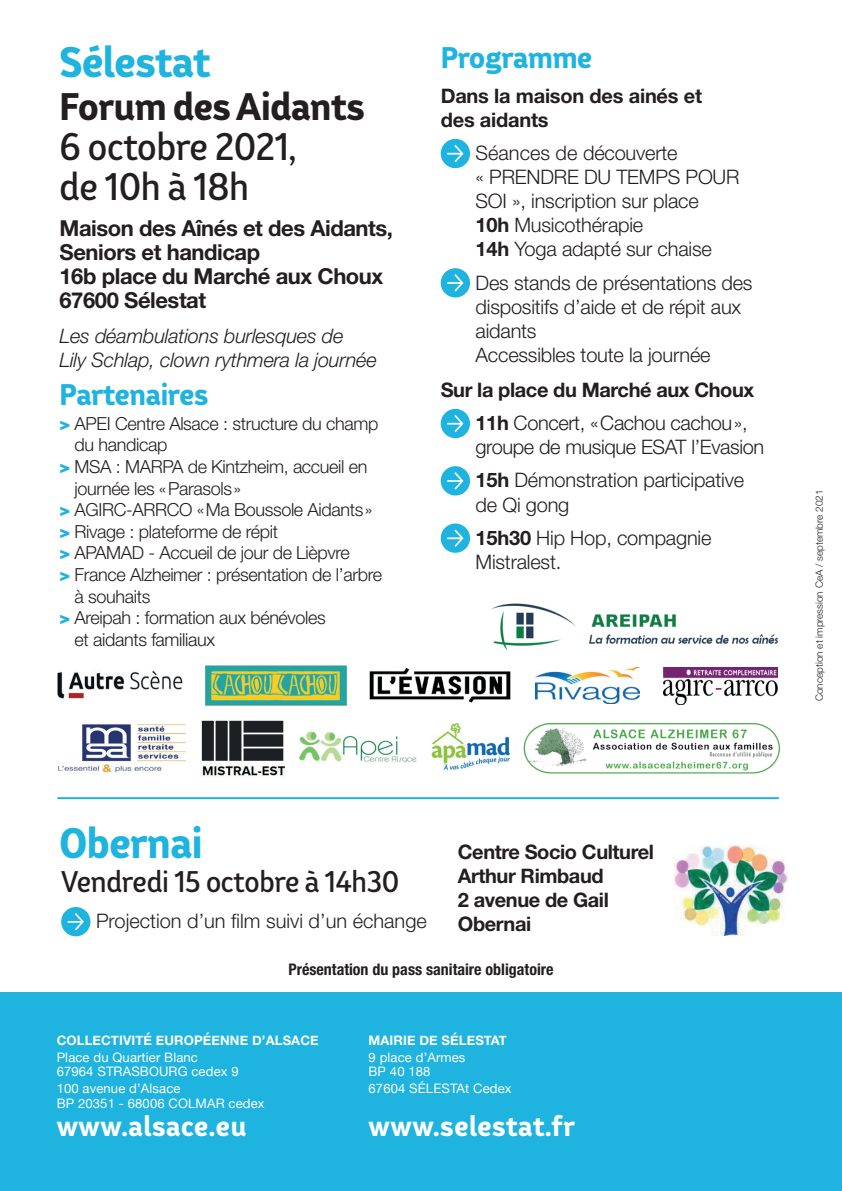
<style>
.page{position:relative;width:842px;height:1191px;background:#fff}
.page>*{position:absolute;margin:0;border:0;box-sizing:border-box;transform-origin:0 0}
.t1{font:800 40px "Bw Helder W1";letter-spacing:-.01em;color:#1fb3e0}
.t2{font:500 36px/40px "Bw Helder W1";letter-spacing:-.01em;color:#231f20}
.t3{font:800 36px "Bw Helder W1";letter-spacing:-.01em;color:#231f20}
.t4{font:500 28px "Bw Helder W1";letter-spacing:-.01em;color:#231f20}
.t5{font:800 28px "Bw Helder W1";letter-spacing:-.01em;color:#1fb3e0}
.t6{font:800 26.4px "Bw Helder W1";letter-spacing:.025em;color:#fff}
.t7{font:700 22px/24px "Helvetica Neue LT Pro";letter-spacing:-.02em;color:#231f20}
.t8{font:300 20px/24px "Helvetica Neue LT Pro";letter-spacing:-.01em;color:#231f20}
.t9{font:700 20px/24px "Helvetica Neue LT Pro";letter-spacing:-.02em;color:#231f20}
.t10{font:italic 300 20px/24px "Helvetica Neue LT Pro";letter-spacing:-.01em;color:#231f20}
.t11{font:300 18px "Helvetica Neue LT Pro";letter-spacing:-.02em;color:#231f20}
.t12{font:700 condensed 16px "Helvetica Neue LT Pro";color:#231f20}
.t13{font:13px/14.2px "Helvetica Neue";letter-spacing:.01em;color:#fff}
.t14{font:700 13px "Helvetica Neue";letter-spacing:.01em;color:#fff}
.t15{font:300 10px "Helvetica Neue LT Pro";color:#231f20}
.s1{font-weight:900;color:#1fb3e0}
.s2{font-weight:700}
.s3{font-weight:300}
</style>
<div class="page">
<div style="left:0;top:992px;width:842px;height:199px;background:#1fb3e0"></div>
<div style="left:441px;top:139px;width:29px;height:29px;background:#1fb3e0;border-radius:50%"></div>
<svg style="left:447px;top:145px;width:16px;height:17px"></svg>
<div style="left:441px;top:268px;width:29px;height:29px;background:#1fb3e0;border-radius:50%"></div>
<svg style="left:447px;top:274px;width:16px;height:18px"></svg>
<div style="left:441px;top:409px;width:29px;height:29px;background:#1fb3e0;border-radius:50%"></div>
<svg style="left:447px;top:415px;width:16px;height:17px"></svg>
<div style="left:441px;top:466px;width:29px;height:29px;background:#1fb3e0;border-radius:50%"></div>
<svg style="left:447px;top:472px;width:16px;height:17px"></svg>
<div style="left:441px;top:523px;width:29px;height:30px;background:#1fb3e0;border-radius:50%"></div>
<svg style="left:447px;top:529px;width:16px;height:18px"></svg>
<div style="left:61px;top:907px;width:29px;height:29px;background:#1fb3e0;border-radius:50%"></div>
<svg style="left:68px;top:913px;width:16px;height:17px"></svg>
<hr style="left:58px;top:797px;width:720px;height:2px;background:#1fb3e0">
<img style="left:675px;top:845px;width:114px;height:91px">
<img style="left:57px;top:670px;width:125px;height:29px">
<img style="left:206px;top:665px;width:140px;height:40px">
<img style="left:370px;top:668px;width:141px;height:35px">
<img style="left:57px;top:724px;width:129px;height:49px">
<img style="left:535px;top:667px;width:105px;height:36px">
<img style="left:201px;top:720px;width:85px;height:57px">
<img style="left:663px;top:667px;width:115px;height:37px">
<img style="left:300px;top:731px;width:117px;height:31px">
<img style="left:524px;top:723px;width:256px;height:50px">
<img style="left:432px;top:724px;width:78px;height:46px">
<img style="left:491px;top:603px;width:288px;height:48px">
<h1 class="t1" style="left:60px;top:37px;width:152px">Sélestat</h1>
<h2 class="t3" style="left:60px;top:84px;width:307px">Forum des Aidants</h2>
<h2 class="t2" style="left:60px;top:126px;width:238px">6 octobre 2021, de 10h à 18h</h2>
<p class="t7" style="left:60px;top:215px;width:335px">Maison des Aînés et des Aidants,<br>Seniors et handicap<br>16b place du Marché aux Choux<br>67600 Sélestat</p>
<p class="t10" style="left:60px;top:323px;width:319px">Les déambulations burlesques de<br>Lily Schlap, clown rythmera la journée</p>
<h3 class="t5" style="left:60px;top:377px;width:150px">Partenaires</h3>
<p class="t11" style="left:60px;top:412px;width:320px"><span class="s1">&gt;</span> APEI Centre Alsace : structure du champ</p>
<p class="t11" style="left:75px;top:434px;width:94px">du handicap</p>
<p class="t11" style="left:60px;top:455px;width:309px"><span class="s1">&gt;</span> MSA : MARPA de Kintzheim, accueil en</p>
<p class="t11" style="left:75px;top:477px;width:168px">journée les «Parasols»</p>
<p class="t11" style="left:60px;top:499px;width:315px"><span class="s1">&gt;</span> AGIRC-ARRCO «Ma Boussole Aidants»</p>
<p class="t11" style="left:60px;top:520px;width:220px"><span class="s1">&gt;</span> Rivage : plateforme de répit</p>
<p class="t11" style="left:60px;top:542px;width:292px"><span class="s1">&gt;</span> APAMAD - Accueil de jour de Lièpvre</p>
<p class="t11" style="left:60px;top:563px;width:324px"><span class="s1">&gt;</span> France Alzheimer : présentation de l’arbre</p>
<p class="t11" style="left:75px;top:585px;width:77px">à souhaits</p>
<p class="t11" style="left:60px;top:607px;width:268px"><span class="s1">&gt;</span> Areipah : formation aux bénévoles</p>
<p class="t11" style="left:75px;top:628px;width:142px">et aidants familiaux</p>
<h3 class="t5" style="left:441px;top:39px;width:153px">Programme</h3>
<p class="t9" style="left:441px;top:83px;width:263px">Dans la maison des ainés et des aidants</p>
<p class="t8" style="left:476px;top:141px;width:265px">Séances de découverte<br>« PRENDRE DU TEMPS POUR<br>SOI », inscription sur place<br><span class="s2">10h</span> Musicothérapie<br><span class="s2">14h</span> Yoga adapté sur chaise</p>
<p class="t8" style="left:476px;top:270px;width:278px">Des stands de présentations des dispositifs d’aide et de répit aux aidants<br>Accessibles toute la journée</p>
<p class="t9" style="left:476px;top:372px;width:280px;line-height:33.2px;text-indent:-35px">Sur la place du Marché aux Choux<br>11h <span class="s3">Concert, «Cachou cachou»,</span></p>
<p class="t8" style="left:476px;top:430px;width:290px;line-height:33.2px">groupe de musique ESAT l’Evasion<br><span class="s2">15h</span> Démonstration participative</p>
<p class="t8" style="left:476px;top:487px;width:237px;line-height:33.2px">de Qi gong<br><span class="s2">15h30</span> Hip Hop, compagnie</p>
<p class="t8" style="left:476px;top:549px;width:87px">Mistralest.</p>
<h1 class="t1" style="left:60px;top:817px;width:145px">Obernai</h1>
<h3 class="t4" style="left:61px;top:864px;width:340px">Vendredi 15 octobre à 14h30</h3>
<p class="t8" style="left:96px;top:908px;width:332px">Projection d’un film suivi d’un échange</p>
<p class="t9" style="left:458px;top:839px;width:198px">Centre Socio Culturel<br>Arthur Rimbaud<br>2 avenue de Gail<br>Obernai</p>
<p class="t12" style="left:288px;top:959px;width:267px">Présentation du pass sanitaire obligatoire</p>
<p class="t14" style="left:57px;top:1030px;width:263px">COLLECTIVITÉ EUROPÉENNE D’ALSACE</p>
<p class="t13" style="left:57px;top:1051px;width:184px">Place du Quartier Blanc<br>67964 STRASBOURG cedex 9</p>
<p class="t13" style="left:57px;top:1082px;width:209px">100 avenue d’Alsace<br>BP 20351 - 68006 COLMAR cedex</p>
<h3 class="t6" style="left:57px;top:1109px;width:191px">www.alsace.eu</h3>
<p class="t14" style="left:369px;top:1030px;width:140px">MAIRIE DE SÉLESTAT</p>
<p class="t13" style="left:369px;top:1051px;width:98px">9 place d’Armes<br>BP 40 188</p>
<p class="t13" style="left:369px;top:1082px;width:145px">67604 SÉLESTAt Cedex</p>
<h3 class="t6" style="left:369px;top:1109px;width:208px">www.selestat.fr</h3>
<p class="t15" style="left:813px;top:701px;width:213px;rotate:-90deg">Conception et impression CeA / septembre 2021</p>
</div>
